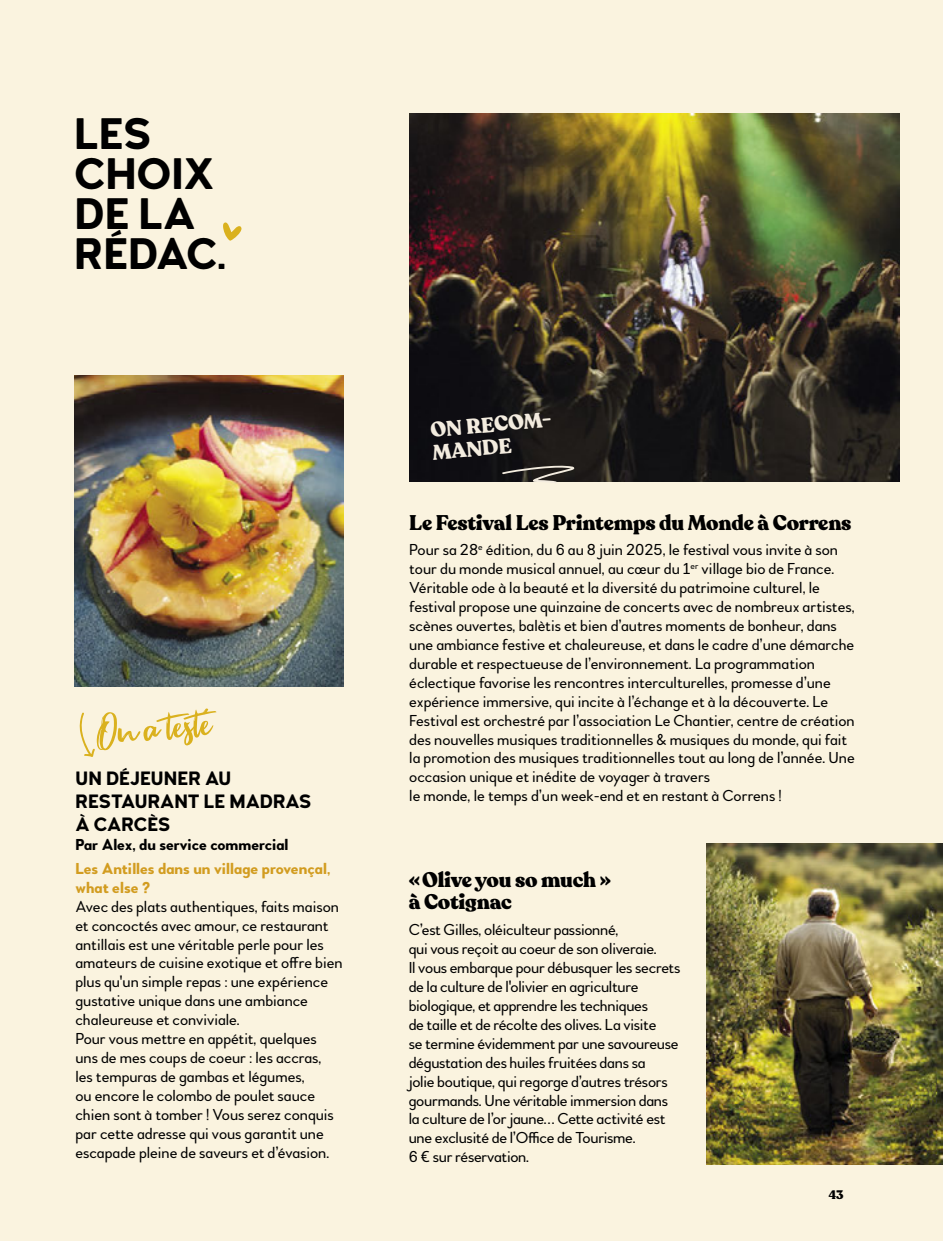
<style>
.page{position:relative;width:943px;height:1241px;background:#fff}
.page>*{position:absolute;margin:0;border:0;box-sizing:border-box;transform-origin:0 0}
.t1{font:50.75px "Fake Serif";color:#dab11e}
.t2{font:700 43.93px/39.7px "Woodford Bourne";color:#000}
.t3{font:900 21px/22.8px "Recoleta";letter-spacing:-.01em;color:#000}
.t4{font:900 21px/22.8px "Recoleta";color:#f3ecdf}
.t5{font:700 19.25px/23.1px "Woodford Bourne";color:#000}
.t6{font:15.75px/18.9px "Woodford Bourne";color:#000}
.t7{font:700 15.75px/18.9px "Woodford Bourne";color:#d29c20}
.t8{font:700 15.75px "Woodford Bourne";color:#000}
.t9{font:900 12.25px "Recoleta";color:#000}
</style>
<div class="page">
<div style="left:0;top:0;width:943px;height:1240px;background:#faf3df"></div>
<svg style="left:223px;top:222px;width:18px;height:19px"></svg>
<img style="left:75px;top:375px;width:268px;height:311px">
<img style="left:706px;top:843px;width:237px;height:321px">
<img style="left:409px;top:114px;width:490px;height:367px">
<svg style="left:502px;top:463px;width:73px;height:19px"></svg>
<h2 class="t2" style="left:74px;top:115px;width:154px">LES<br>CHOIX<br>DE LA<br>RÉDAC.</h2>
<h1 class="t1" style="left:94px;top:705px;width:118px;rotate:-5deg">Onatesté</h1>
<p class="t5" style="left:75px;top:766px;width:237px">UN DÉJEUNER AU<br>RESTAURANT LE MADRAS<br>À CARCÈS</p>
<p class="t8" style="left:75px;top:835px;width:214px">Par Alex, du service commercial</p>
<p class="t7" style="left:75px;top:859px;width:256px">Les Antilles dans un village provençal, what else ?</p>
<p class="t6" style="left:75px;top:897px;width:268px">Avec des plats authentiques, faits maison et concoctés avec amour, ce restaurant antillais est une véritable perle pour les amateurs de cuisine exotique et offre bien plus qu'un simple repas : une expérience gustative unique dans une ambiance chaleureuse et conviviale.<br>Pour vous mettre en appétit, quelques uns de mes coups de coeur : les accras, les tempuras de gambas et légumes,<br>ou encore le colombo de poulet sauce chien sont à tomber ! Vous serez conquis par cette adresse qui vous garantit une escapade pleine de saveurs et d’évasion.</p>
<h3 class="t4" style="left:429px;top:419px;width:124px;rotate:-5deg">ON RECOM-<br>MANDE</h3>
<h3 class="t3" style="left:409px;top:511px;width:444px">Le Festival Les Printemps du Monde à Correns</h3>
<p class="t6" style="left:409px;top:541px;width:447px">Pour sa 28<sup>e</sup> édition, du 6 au 8 juin 2025, le festival vous invite à son tour du monde musical annuel, au cœur du 1<sup>er</sup> village bio de France.<br>Véritable ode à la beauté et la diversité du patrimoine culturel, le festival propose une quinzaine de concerts avec de nombreux artistes, scènes ouvertes, balètis et bien d’autres moments de bonheur, dans une ambiance festive et chaleureuse, et dans le cadre d’une démarche durable et respectueuse de l’environnement. La programmation éclectique favorise les rencontres interculturelles, promesse d’une expérience immersive, qui incite à l’échange et à la découverte. Le Festival est orchestré par l’association Le Chantier, centre de création des nouvelles musiques traditionnelles &amp; musiques du monde, qui fait la promotion des musiques traditionnelles tout au long de l’année. Une occasion unique et inédite de voyager à travers<br>le monde, le temps d’un week-end et en restant à Correns !</p>
<h3 class="t3" style="left:408px;top:868px;width:204px">«Olive you so much » à Cotignac</h3>
<p class="t6" style="left:408px;top:920px;width:273px">C’est Gilles, oléiculteur passionné,<br>qui vous reçoit au coeur de son oliveraie.<br>Il vous embarque pour débusquer les secrets de la culture de l'olivier en agriculture biologique, et apprendre les techniques<br>de taille et de récolte des olives. La visite<br>se termine évidemment par une savoureuse dégustation des huiles fruitées dans sa<br>jolie boutique, qui regorge d’autres trésors gourmands. Une véritable immersion dans la culture de l’or jaune… Cette activité est une exclusité de l’Office de Tourisme.<br>6 € sur réservation.</p>
<p class="t9" style="left:828px;top:1186px;width:16px">43</p>
</div>
